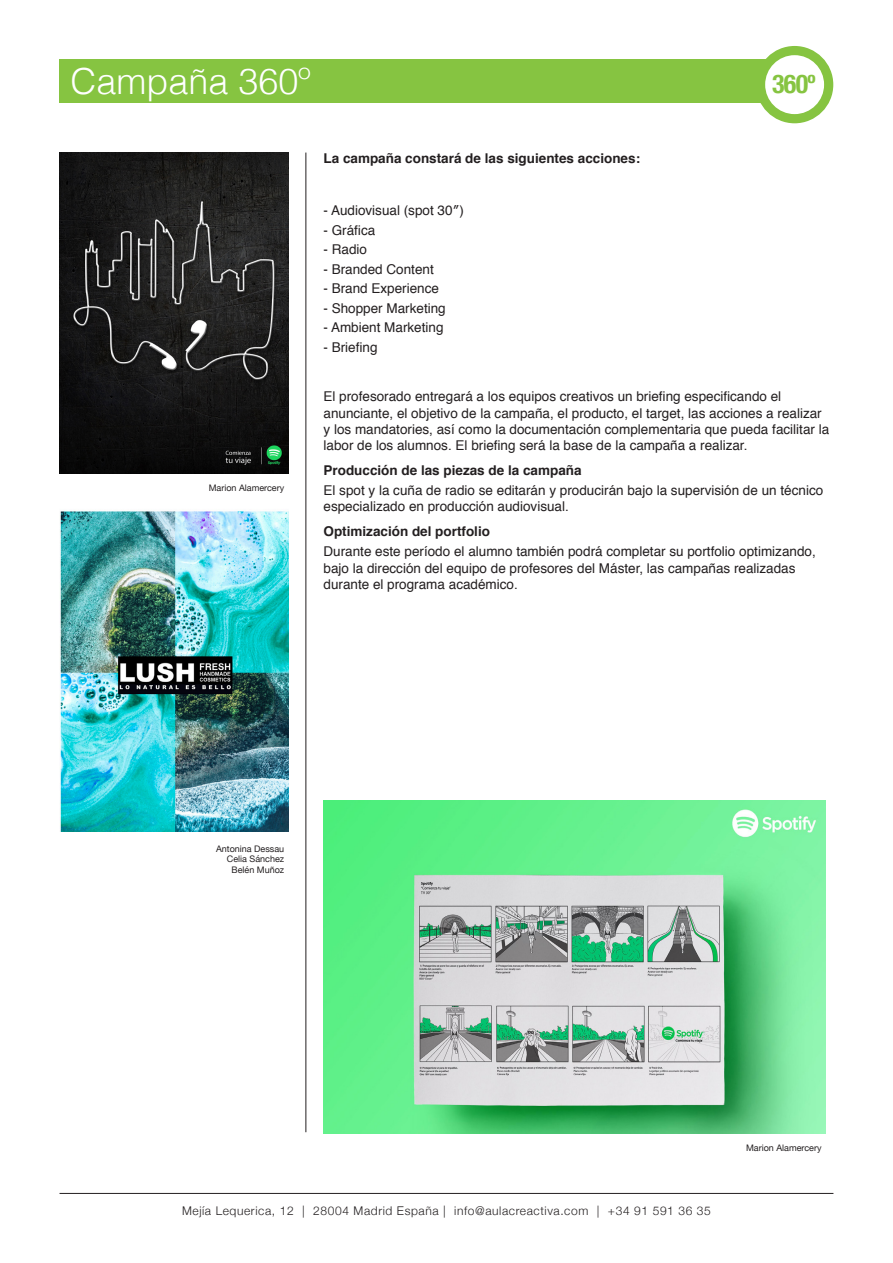
<style>
.page{position:relative;width:893px;height:1263px;background:#fff}
.page>*{position:absolute;margin:0;border:0;box-sizing:border-box;transform-origin:0 0}
.t1{font:300 36px "Helvetica";color:#fff}
.subtítulo{font:700 condensed 25.95px "Helvetica Neue";color:#86c441}
.texto_1{font:13.5px/16.2px "Helvetica";color:#231f20}
.subtítulo-2{font:700 13.5px "Helvetica";color:#231f20}
.t2{font:300 12px "Helvetica Neue";letter-spacing:.05em;color:#231f20}
.que_aprenderas{font:9px "Helvetica Neue";color:#231f20}
</style>
<div class="page">
<hr style="left:60px;top:1193px;width:773px;height:1px;background:#231f20">
<div style="left:60px;top:60px;width:727px;height:43px;background:#86c441"></div>
<div style="left:756px;top:46px;width:77px;height:77px;background:#86c441;border-radius:50%"></div>
<div style="left:765px;top:55px;width:59px;height:59px;background:#fff;border-radius:50%"></div>
<hr style="left:305px;top:153px;width:1px;height:979px;background:#231f20">
<img style="left:60px;top:153px;width:229px;height:321px">
<img style="left:60px;top:511px;width:228px;height:321px">
<img style="left:323px;top:801px;width:503px;height:333px">
<p class="t1" style="left:70px;top:50px;width:242px">Campaña 360º</p>
<p class="subtítulo" style="left:772px;top:63px;width:45px">360º</p>
<p class="que_aprenderas" style="left:209px;top:482px;width:77px">Marion Alamercery</p>
<p class="subtítulo-2" style="left:323px;top:147px;width:318px">La campaña constará de las siguientes acciones:</p>
<p class="texto_1" style="left:323px;top:203px;width:142px">- Audiovisual (spot 30″)</p>
<p class="texto_1" style="left:323px;top:222px;width:53px">- Gráfica</p>
<p class="texto_1" style="left:323px;top:242px;width:45px">- Radio</p>
<p class="texto_1" style="left:323px;top:261px;width:112px">- Branded Content</p>
<p class="texto_1" style="left:323px;top:281px;width:117px">- Brand Experience</p>
<p class="texto_1" style="left:323px;top:300px;width:124px">- Shopper Marketing</p>
<p class="texto_1" style="left:323px;top:320px;width:122px">- Ambient Marketing</p>
<p class="texto_1" style="left:323px;top:339px;width:56px">- Briefing</p>
<p class="texto_1" style="left:323px;top:389px;width:507px">El profesorado entregará a los equipos creativos un briefing especificando el anunciante, el objetivo de la campaña, el producto, el target, las acciones a realizar y los mandatories, así como la documentación complementaria que pueda facilitar la labor de los alumnos. El briefing será la base de la campaña a realizar.</p>
<p class="subtítulo-2" style="left:323px;top:459px;width:260px">Producción de las piezas de la campaña</p>
<p class="texto_1" style="left:323px;top:483px;width:501px">El spot y la cuña de radio se editarán y producirán bajo la supervisión de un técnico especializado en producción audiovisual.</p>
<p class="subtítulo-2" style="left:323px;top:520px;width:168px">Optimización del portfolio</p>
<p class="texto_1" style="left:323px;top:544px;width:494px">Durante este período el alumno también podrá completar su portfolio optimizando, bajo la dirección del equipo de profesores del Máster, las campañas realizadas durante el programa académico.</p>
<p class="que_aprenderas" style="left:216px;top:842px;width:70px">Antonina Dessau</p>
<p class="que_aprenderas" style="left:227px;top:852px;width:59px">Celia Sánchez</p>
<p class="que_aprenderas" style="left:231px;top:863px;width:54px">Belén Muñoz</p>
<p class="que_aprenderas" style="left:746px;top:1141px;width:77px">Marion Alamercery</p>
<p class="t2" style="left:182px;top:1201px;width:530px">Mejía Lequerica, 12 | 28004 Madrid España | info@aulacreactiva.com | +34 91 591 36 35</p>
</div>
